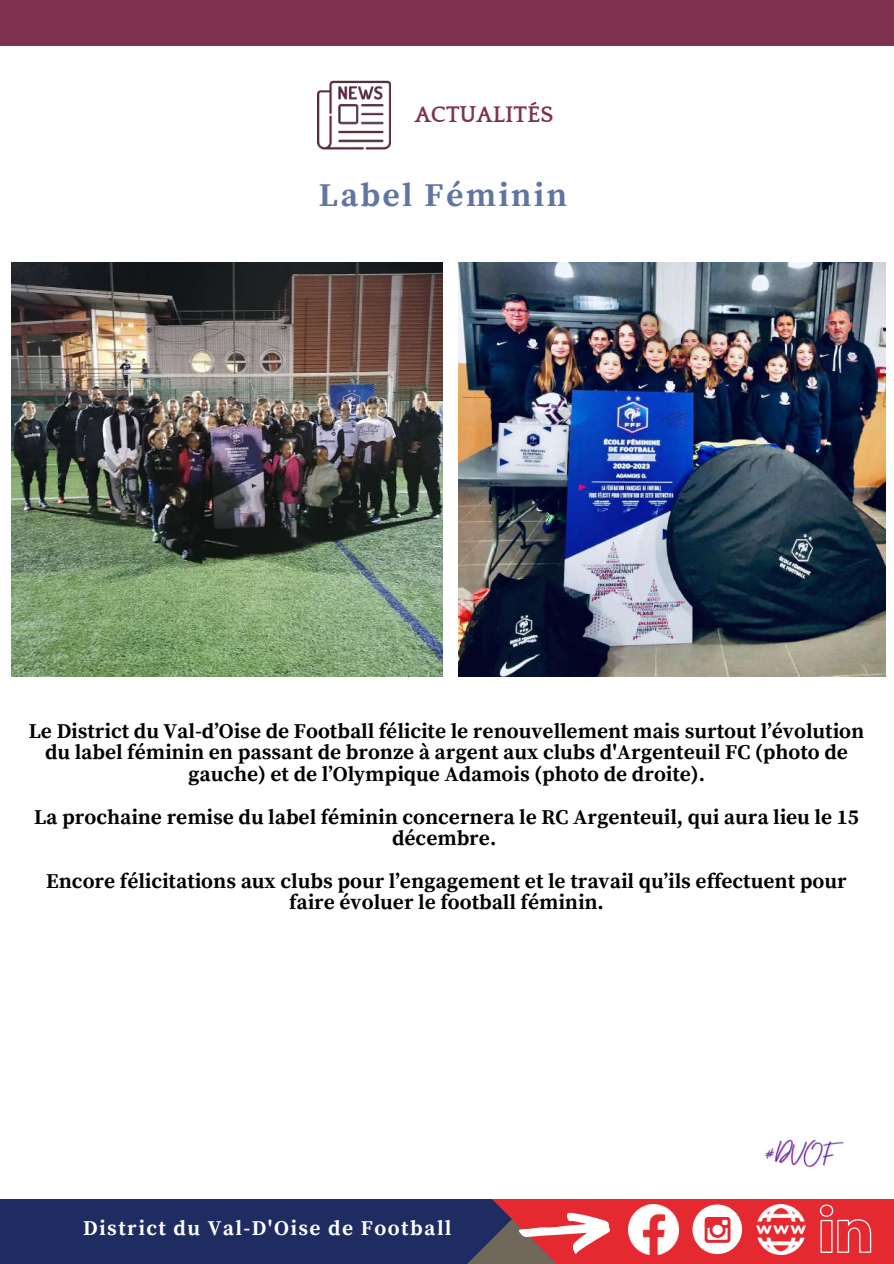
<style>
.page{position:relative;width:894px;height:1264px;background:#fff}
.page>*{position:absolute;margin:0;border:0;box-sizing:border-box;transform-origin:0 0}
.t1{font:700 33px "Source Serif Pro";letter-spacing:.07em;color:#6275a2}
.t2{font:700 23.25px "Quattrocento";color:#7f324e}
.t3{font:700 21px/21.5px "Source Serif Pro";color:#000;text-align:center}
.t4{font:700 21px "Source Serif Pro";letter-spacing:.07em;color:#fff}
</style>
<div class="page">
<div style="left:1px;top:1194px;width:892px;height:69px;background:#1f2c62"></div>
<div style="left:798px;top:1198px;width:95px;height:65px;background:#e52930"></div>
<div style="left:0;top:45px;width:893px;height:1153px;background:#fff"></div>
<div style="left:0;top:0;width:893px;height:45px;background:#7f324e"></div>
<img style="left:798px;top:1204px;width:7px;height:49px">
<img style="left:317px;top:80px;width:73px;height:70px">
<svg style="left:819px;top:1204px;width:51px;height:48px;background:#e8444b"></svg>
<svg style="left:293px;top:1198px;width:505px;height:65px"></svg>
<img style="left:12px;top:262px;width:430px;height:414px">
<img style="left:458px;top:262px;width:426px;height:414px">
<img style="left:764px;top:1137px;width:79px;height:31px">
<p class="t2" style="left:414px;top:102px;width:140px">ACTUALITÉS</p>
<h1 class="t1" style="left:319px;top:175px;width:250px">Label Féminin</h1>
<p class="t3" style="left:29px;top:721px;width:836px">Le District du Val-d’Oise de Football félicite le renouvellement mais surtout l’évolution du label féminin en passant de bronze à argent aux clubs d'Argenteuil FC (photo de gauche) et de l’Olympique Adamois (photo de droite).</p>
<p class="t3" style="left:34px;top:806px;width:826px">La prochaine remise du label féminin concernera le RC Argenteuil, qui aura lieu le 15 décembre.</p>
<p class="t3" style="left:46px;top:870px;width:801px">Encore félicitations aux clubs pour l’engagement et le travail qu’ils effectuent pour faire évoluer le football féminin.</p>
<p class="t4" style="left:83px;top:1215px;width:370px">District du Val-D'Oise de Football</p>
</div>
